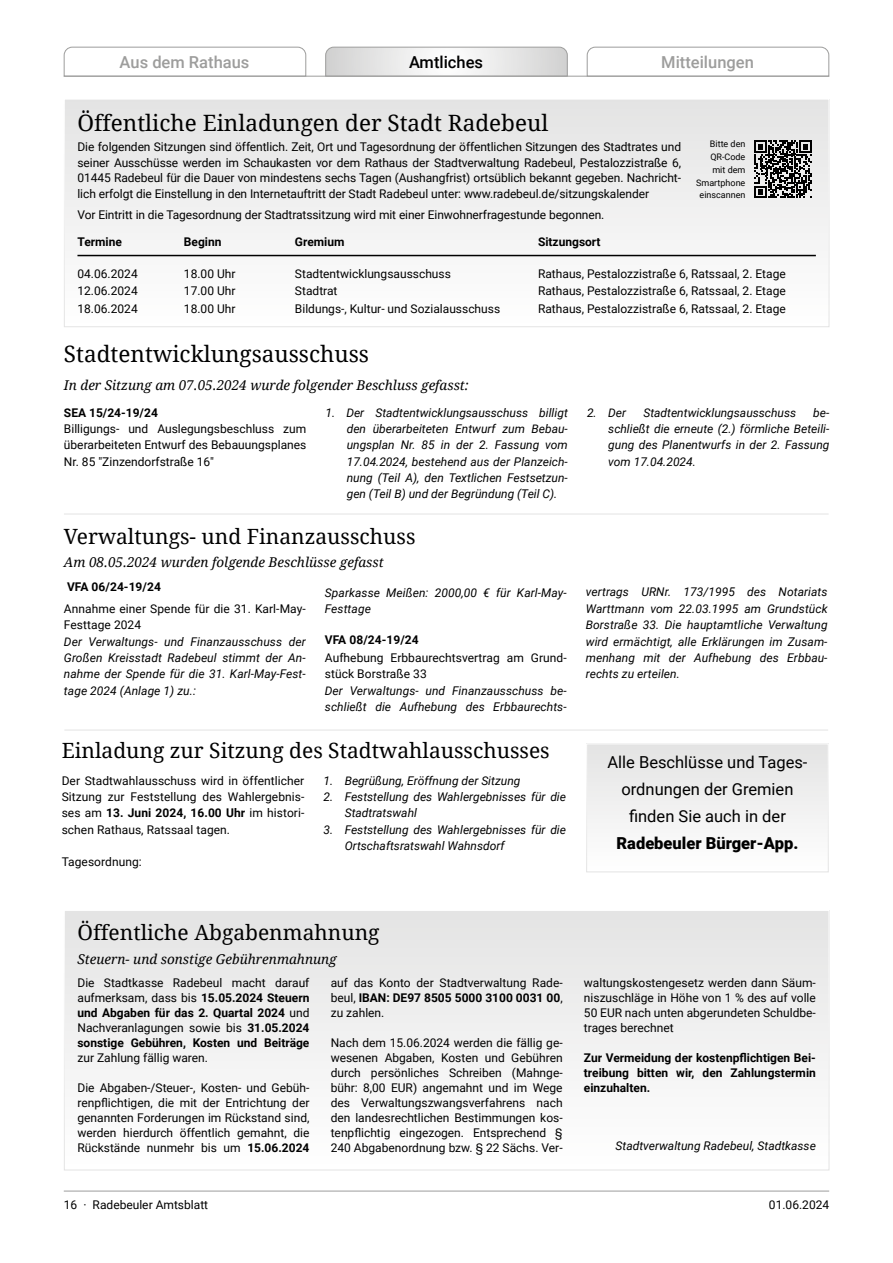
<style>
.page{position:relative;width:893px;height:1263px;background:#fff}
.page>*{position:absolute;margin:0;border:0;box-sizing:border-box;transform-origin:0 0}
.t1{font:22.5px "Droid Serif";color:#000}
.t2{font:21px "Droid Serif";color:#000}
.t3{font:16.5px/27px "Roboto";color:#000;text-align:center}
.t4{font:500 16.5px "Roboto";color:#9d9d9c}
.t5{font:900 16.5px "Roboto";color:#000}
.t6{font:500 16.5px "Roboto";color:#000}
.t7{font:italic 13.5px "Droid Serif";color:#000}
.t8{font:12px/15px "Roboto";color:#000;text-align:justify}
.t9{font:italic 12px/16.4px "Roboto";color:#000;text-align:justify}
.t10{font:700 12px/15px "Roboto";color:#000;text-align:justify}
.t11{font:9px/12.8px "Roboto";color:#000;text-align:right}
.s1{font-weight:700}
.s2{font-weight:400}
</style>
<div class="page">
<svg style="left:63px;top:46px;width:244px;height:31px"></svg>
<svg style="left:325px;top:46px;width:243px;height:30px"></svg>
<svg style="left:586px;top:46px;width:244px;height:31px"></svg>
<hr style="left:64px;top:76px;width:765px;height:1px;background:#9d9d9c">
<hr style="left:64px;top:1191px;width:765px;height:1px;background:#9d9d9c">
<div style="left:64px;top:99px;width:765px;height:228px;background:linear-gradient(to right,#f1f1f1,#f2f1f1)"></div>
<hr style="left:77px;top:255px;width:739px;height:1px;background:#000">
<div style="left:64px;top:99px;width:765px;height:228px;border:1px solid #fff"></div>
<svg style="left:754px;top:141px;width:58px;height:57px;background:#616161"></svg>
<div style="left:64px;top:910px;width:765px;height:260px;background:linear-gradient(to right,#f1f1f1,#f1f1f1)"></div>
<div style="left:64px;top:910px;width:765px;height:260px;border:1px solid #fff"></div>
<div style="left:587px;top:744px;width:241px;height:128px;background:linear-gradient(to right,#f1f1f1,#f1f1f1)"></div>
<div style="left:586px;top:743px;width:243px;height:129px;border:1px solid #fff"></div>
<hr style="left:64px;top:730px;width:764px;height:1px;background:#e3e3e3">
<hr style="left:64px;top:514px;width:765px;height:1px;background:#e3e3e3">
<h3 class="t4" style="left:120px;top:50px;width:131px">Aus dem Rathaus</h3>
<h3 class="t6" style="left:409px;top:50px;width:76px">Amtliches</h3>
<h3 class="t4" style="left:661px;top:50px;width:94px">Mitteilungen</h3>
<h1 class="t1" style="left:77px;top:107px;width:472px">Öffentliche Einladungen der Stadt Radebeul</h1>
<p class="t8" style="left:77px;top:138px;width:605px;line-height:15.9px">Die folgenden Sitzungen sind öffentlich. Zeit, Ort und Tagesordnung der öffentlichen Sitzungen des Stadtrates und seiner Ausschüsse werden im Schaukasten vor dem Rathaus der Stadtverwaltung Radebeul, Pestalozzistraße 6, 01445 Radebeul für die Dauer von mindestens sechs Tagen (Aushangfrist) ortsüblich bekannt gegeben. Nachricht&shy;lich erfolgt die Einstellung in den Internetauftritt der Stadt Radebeul unter: www.radebeul.de/sitzungskalender</p>
<p class="t8" style="left:77px;top:206px;width:528px">Vor Eintritt in die Tagesordnung der Stadtratssitzung wird mit einer Einwohnerfragestunde begonnen.</p>
<p class="t10" style="left:77px;top:234px;width:46px">Termine</p>
<p class="t10" style="left:184px;top:234px;width:39px">Beginn</p>
<p class="t10" style="left:295px;top:234px;width:51px">Gremium</p>
<p class="t10" style="left:538px;top:234px;width:64px">Sitzungsort</p>
<p class="t8" style="left:77px;top:266px;width:62px">04.06.2024</p>
<p class="t8" style="left:184px;top:266px;width:53px">18.00 Uhr</p>
<p class="t8" style="left:295px;top:266px;width:157px">Stadtentwicklungsausschuss</p>
<p class="t8" style="left:538px;top:266px;width:249px">Rathaus, Pestalozzistraße 6, Ratssaal, 2. Etage</p>
<p class="t8" style="left:77px;top:283px;width:62px">12.06.2024</p>
<p class="t8" style="left:184px;top:283px;width:53px">17.00 Uhr</p>
<p class="t8" style="left:295px;top:283px;width:44px">Stadtrat</p>
<p class="t8" style="left:538px;top:283px;width:249px">Rathaus, Pestalozzistraße 6, Ratssaal, 2. Etage</p>
<p class="t8" style="left:77px;top:300px;width:62px">18.06.2024</p>
<p class="t8" style="left:184px;top:300px;width:53px">18.00 Uhr</p>
<p class="t8" style="left:295px;top:300px;width:207px">Bildungs-, Kultur- und Sozialausschuss</p>
<p class="t8" style="left:538px;top:300px;width:249px">Rathaus, Pestalozzistraße 6, Ratssaal, 2. Etage</p>
<p class="t11" style="left:696px;top:137px;width:51px">Bitte den<br>QR-Code mit dem<br>Smartphone einscannen</p>
<h1 class="t1" style="left:64px;top:338px;width:307px">Stadtentwicklungsausschuss</h1>
<p class="t7" style="left:64px;top:376px;width:406px">In der Sitzung am 07.05.2024 wurde folgender Beschluss gefasst:</p>
<p class="t10" style="left:64px;top:404px;width:95px">SEA 15/24-19/24</p>
<p class="t8" style="left:64px;top:420px;width:244px;line-height:16.4px">Billigungs- und Auslegungsbeschluss zum überarbeiteten Entwurf des Bebauungsplanes Nr. 85 "Zinzendorfstraße 16"</p>
<p class="t9" style="left:347px;top:404px;width:223px;text-indent:-21px">1. Der Stadtentwicklungsausschuss billigt den überarbeiteten Entwurf zum Bebau&shy;ungsplan Nr. 85 in der 2. Fassung vom 17.04.2024, bestehend aus der Planzeich&shy;nung (Teil A), den Textlichen Festsetzun&shy;gen (Teil B) und der Begründung (Teil C).</p>
<p class="t9" style="left:587px;top:404px;width:41px">2. Der</p>
<p class="t9" style="left:643px;top:404px;width:154px">Stadtentwicklungsausschuss</p>
<p class="t9" style="left:608px;top:404px;width:223px;text-indent:205px">be&shy;schließt die erneute (2.) förmliche Beteili&shy;gung des Planentwurfs in der 2. Fassung vom 17.04.2024.</p>
<h2 class="t2" style="left:64px;top:522px;width:353px">Verwaltungs- und Finanzausschuss</h2>
<p class="t7" style="left:64px;top:553px;width:321px">Am 08.05.2024 wurden folgende Beschlüsse gefasst</p>
<p class="t10" style="left:67px;top:579px;width:95px">VFA 06/24-19/24</p>
<p class="t8" style="left:64px;top:600px;width:243px;line-height:16.4px">Annahme einer Spende für die 31. Karl-May-<br>Festtage 2024</p>
<p class="t9" style="left:64px;top:633px;width:243px">Der Verwaltungs- und Finanzausschuss der Großen Kreisstadt Radebeul stimmt der An&shy;nahme der Spende für die 31. Karl-May-Fest&shy;tage 2024 (Anlage 1) zu.:</p>
<p class="t9" style="left:325px;top:584px;width:243px">Sparkasse Meißen: 2000,00 € für Karl-May-<br>Festtage</p>
<p class="t10" style="left:325px;top:632px;width:95px">VFA 08/24-19/24</p>
<p class="t8" style="left:325px;top:649px;width:243px;line-height:16.4px">Aufhebung Erbbaurechtsvertrag am Grund&shy;stück Borstraße 33</p>
<p class="t9" style="left:325px;top:682px;width:243px">Der Verwaltungs- und Finanzausschuss be&shy;schließt die Aufhebung des Erbbaurechts-</p>
<h2 class="t2" style="left:62px;top:735px;width:490px">Einladung zur Sitzung des Stadtwahlausschusses</h2>
<p class="t8" style="left:62px;top:772px;width:244px;line-height:16.4px">Der Stadtwahlausschuss wird in öffentlicher Sitzung zur Feststellung des Wahlergebnis&shy;ses am <span class="s1">13. Juni 2024, 16.00 Uhr</span> im histori&shy;schen Rathaus, Ratssaal tagen.</p>
<p class="t8" style="left:62px;top:854px;width:82px">Tagesordnung:</p>
<p class="t9" style="left:323px;top:772px;width:198px">1. Begrüßung, Eröffnung der Sitzung</p>
<p class="t9" style="left:345px;top:788px;width:223px;text-indent:-21px">2. Feststellung des Wahlergebnisses für die<br>Stadtratswahl</p>
<p class="t9" style="left:345px;top:821px;width:223px;text-indent:-21px">3. Feststellung des Wahlergebnisses für die<br>Ortschaftsratswahl Wahnsdorf</p>
<p class="t9" style="left:586px;top:584px;width:243px">vertrags URNr. 173/1995 des Notariats Warttmann vom 22.03.1995 am Grundstück Borstraße 33. Die hauptamtliche Verwaltung wird ermächtigt, alle Erklärungen im Zusam&shy;menhang mit der Aufhebung des Erbbau&shy;rechts zu erteilen.</p>
<h3 class="t3" style="left:607px;top:748px;width:202px">Alle Beschlüsse und Tages&shy;ordnungen der Gremien finden Sie auch in der</h3>
<h3 class="t5" style="left:616px;top:831px;width:183px">Radebeuler Bürger-App.</h3>
<h2 class="t2" style="left:77px;top:918px;width:304px">Öffentliche Abgabenmahnung</h2>
<p class="t7" style="left:77px;top:949px;width:261px">Steuern- und sonstige Gebührenmahnung</p>
<p class="t10" style="left:77px;top:975px;width:233px"><span class="s2">Die Stadtkasse Radebeul macht darauf aufmerksam, dass bis</span> 15.05.2024 Steuern und Abgaben für das 2. Quartal 2024 <span class="s2">und Nachveranlagungen sowie bis</span> 31.05.2024 sonstige Gebühren, Kosten und Beiträge</p>
<p class="t8" style="left:77px;top:1050px;width:132px">zur Zahlung fällig waren.</p>
<p class="t8" style="left:77px;top:1080px;width:233px">Die Abgaben-/Steuer-, Kosten- und Gebüh&shy;renpflichtigen, die mit der Entrichtung der genannten Forderungen im Rückstand sind, werden hierdurch öffentlich gemahnt, die Rückstände nunmehr bis um <span class="s1">15.06.2024</span></p>
<p class="t8" style="left:331px;top:975px;width:233px">auf das Konto der Stadtverwaltung Rade&shy;beul, <span class="s1">IBAN: DE97 8505 5000 3100 0031 00</span>, zu zahlen.</p>
<p class="t8" style="left:331px;top:1035px;width:233px">Nach dem 15.06.2024 werden die fällig ge&shy;wesenen Abgaben, Kosten und Gebühren durch persönliches Schreiben (Mahnge&shy;bühr: 8,00 EUR) angemahnt und im Wege des Verwaltungszwangsverfahrens nach den landesrechtlichen Bestimmungen kos&shy;tenpflichtig eingezogen. Entsprechend § 240 Abgabenordnung bzw. § 22 Sächs. Ver-</p>
<p class="t8" style="left:584px;top:975px;width:233px">waltungskostengesetz werden dann Säum&shy;niszuschläge in Höhe von 1 % des auf volle 50 EUR nach unten abgerundeten Schuldbe&shy;trages berechnet</p>
<p class="t10" style="left:584px;top:1050px;width:233px">Zur Vermeidung der kostenpflichtigen Bei&shy;treibung bitten wir, den Zahlungstermin einzuhalten.</p>
<p class="t9" style="left:615px;top:1137px;width:202px">Stadtverwaltung Radebeul, Stadtkasse</p>
<p class="t8" style="left:64px;top:1197px;width:146px">16 · Radebeuler Amtsblatt</p>
<p class="t8" style="left:769px;top:1197px;width:62px">01.06.2024</p>
</div>
